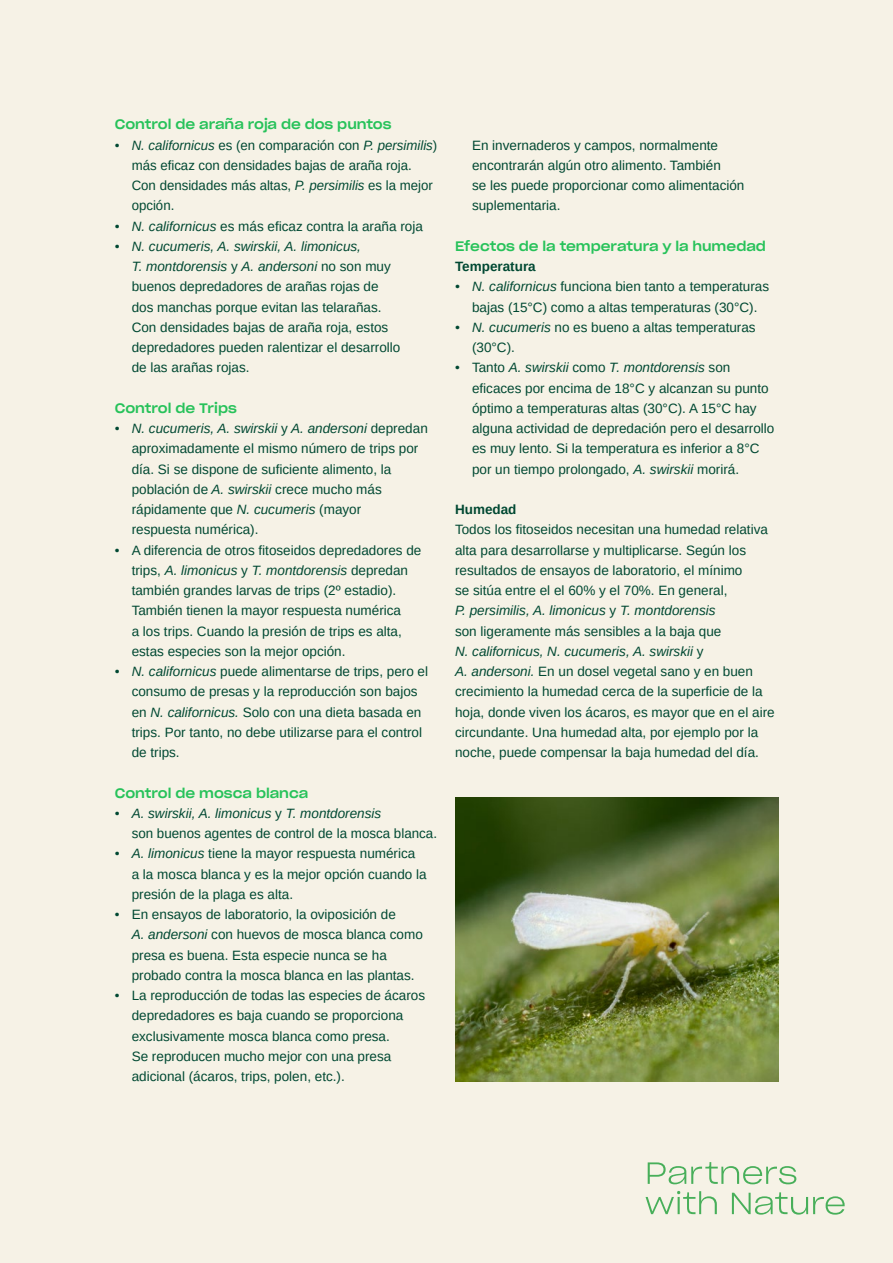
<style>
.page{position:relative;width:893px;height:1263px;background:#f6f2e6}
.page>*{position:absolute;margin:0;border:0;box-sizing:border-box;transform-origin:0 0}
.t1{font:13.5px/20.2px "Arimo";color:#004832}
.t2{font:13.5px "Sharp Grotesk Medium 22";color:#27c25a}
.t3{font:700 13.5px "Arimo";color:#004832}
.s1{font-style:italic}
</style>
<div class="page">
<img style="left:455px;top:798px;width:323px;height:283px">
<svg style="left:648px;top:1162px;width:148px;height:22px"></svg>
<svg style="left:646px;top:1191px;width:71px;height:23px"></svg>
<svg style="left:732px;top:1192px;width:113px;height:22px"></svg>
<p class="t2" style="left:115px;top:113px;width:278px">Control de araña roja de dos puntos</p>
<p class="t1" style="left:132px;top:135px;width:307px;text-indent:-17px"><span class="s1">• N. californicus</span> es (en comparación con <span class="s1">P. persimilis</span>) más eficaz con densidades bajas de araña roja.<br>Con densidades más altas, <span class="s1">P. persimilis</span> es la mejor opción.</p>
<p class="t1" style="left:115px;top:216px;width:310px"><span class="s1">• N. californicus</span> es más eficaz contra la araña roja</p>
<p class="t1" style="left:132px;top:236px;width:270px;text-indent:-17px"><span class="s1">• N. cucumeris, A. swirskii, A. limonicus,<br>T. montdorensis</span> y <span class="s1">A. andersoni</span> no son muy buenos depredadores de arañas rojas de dos manchas porque evitan las telarañas.<br>Con densidades bajas de araña roja, estos depredadores pueden ralentizar el desarrollo de las arañas rojas.</p>
<p class="t2" style="left:115px;top:396px;width:124px">Control de Trips</p>
<p class="t1" style="left:132px;top:418px;width:298px;text-indent:-17px"><span class="s1">• N. cucumeris, A. swirskii</span> y <span class="s1">A. andersoni</span> depredan aproximadamente el mismo número de trips por día. Si se dispone de suficiente alimento, la población de <span class="s1">A. swirskii</span> crece mucho más rápidamente que <span class="s1">N. cucumeris</span> (mayor<br>respuesta numérica).</p>
<p class="t1" style="left:132px;top:540px;width:291px;text-indent:-17px">• A diferencia de otros fitoseidos depredadores de trips, <span class="s1">A. limonicus</span> y <span class="s1">T. montdorensis</span> depredan también grandes larvas de trips (2º estadio).<br>También tienen la mayor respuesta numérica<br>a los trips. Cuando la presión de trips es alta, estas especies son la mejor opción.</p>
<p class="t1" style="left:132px;top:661px;width:298px;text-indent:-17px"><span class="s1">• N. californicus</span> puede alimentarse de trips, pero el consumo de presas y la reproducción son bajos en <span class="s1">N. californicus.</span> Solo con una dieta basada en trips. Por tanto, no debe utilizarse para el control de trips.</p>
<p class="t2" style="left:115px;top:781px;width:195px">Control de mosca blanca</p>
<p class="t1" style="left:132px;top:803px;width:307px;text-indent:-17px"><span class="s1">• A. swirskii, A. limonicus</span> y <span class="s1">T. montdorensis<br></span>son buenos agentes de control de la mosca blanca.</p>
<p class="t1" style="left:132px;top:844px;width:296px;text-indent:-17px"><span class="s1">• A. limonicus</span> tiene la mayor respuesta numérica<br>a la mosca blanca y es la mejor opción cuando la presión de la plaga es alta.</p>
<p class="t1" style="left:132px;top:904px;width:293px;text-indent:-17px">• En ensayos de laboratorio, la oviposición de<br><span class="s1">A. andersoni</span> con huevos de mosca blanca como presa es buena. Esta especie nunca se ha probado contra la mosca blanca en las plantas.</p>
<p class="t1" style="left:132px;top:985px;width:295px;text-indent:-17px">• La reproducción de todas las especies de ácaros depredadores es baja cuando se proporciona exclusivamente mosca blanca como presa.<br>Se reproducen mucho mejor con una presa adicional (ácaros, trips, polen, etc.).</p>
<p class="t1" style="left:472px;top:135px;width:274px">En invernaderos y campos, normalmente encontrarán algún otro alimento. También<br>se les puede proporcionar como alimentación suplementaria.</p>
<p class="t2" style="left:455px;top:234px;width:312px">Efectos de la temperatura y la humedad</p>
<p class="t3" style="left:455px;top:257px;width:82px">Temperatura</p>
<p class="t1" style="left:455px;top:277px;width:316px;text-align:center"><span class="s1">• N. californicus</span> funciona bien tanto a temperaturas bajas (15°C) como a altas temperaturas (30°C).</p>
<p class="t1" style="left:472px;top:317px;width:285px;text-indent:-17px"><span class="s1">• N. cucumeris</span> no es bueno a altas temperaturas (30°C).</p>
<p class="t1" style="left:472px;top:358px;width:304px;text-indent:-17px">• Tanto <span class="s1">A. swirskii</span> como <span class="s1">T. montdorensis</span> son eficaces por encima de 18°C y alcanzan su punto óptimo a temperaturas altas (30°C). A 15°C hay alguna actividad de depredación pero el desarrollo es muy lento. Si la temperatura es inferior a 8°C por un tiempo prolongado, <span class="s1">A. swirskii</span> morirá.</p>
<p class="t3" style="left:455px;top:500px;width:63px">Humedad</p>
<p class="t1" style="left:455px;top:520px;width:321px">Todos los fitoseidos necesitan una humedad relativa alta para desarrollarse y multiplicarse. Según los resultados de ensayos de laboratorio, el mínimo<br>se sitúa entre el el 60% y el 70%. En general,<br><span class="s1">P. persimilis, A. limonicus</span> y <span class="s1">T. montdorensis<br></span>son ligeramente más sensibles a la baja que<br><span class="s1">N. californicus, N. cucumeris, A. swirskii</span> y<br><span class="s1">A. andersoni.</span> En un dosel vegetal sano y en buen crecimiento la humedad cerca de la superficie de la hoja, donde viven los ácaros, es mayor que en el aire circundante. Una humedad alta, por ejemplo por la noche, puede compensar la baja humedad del día.</p>
</div>
